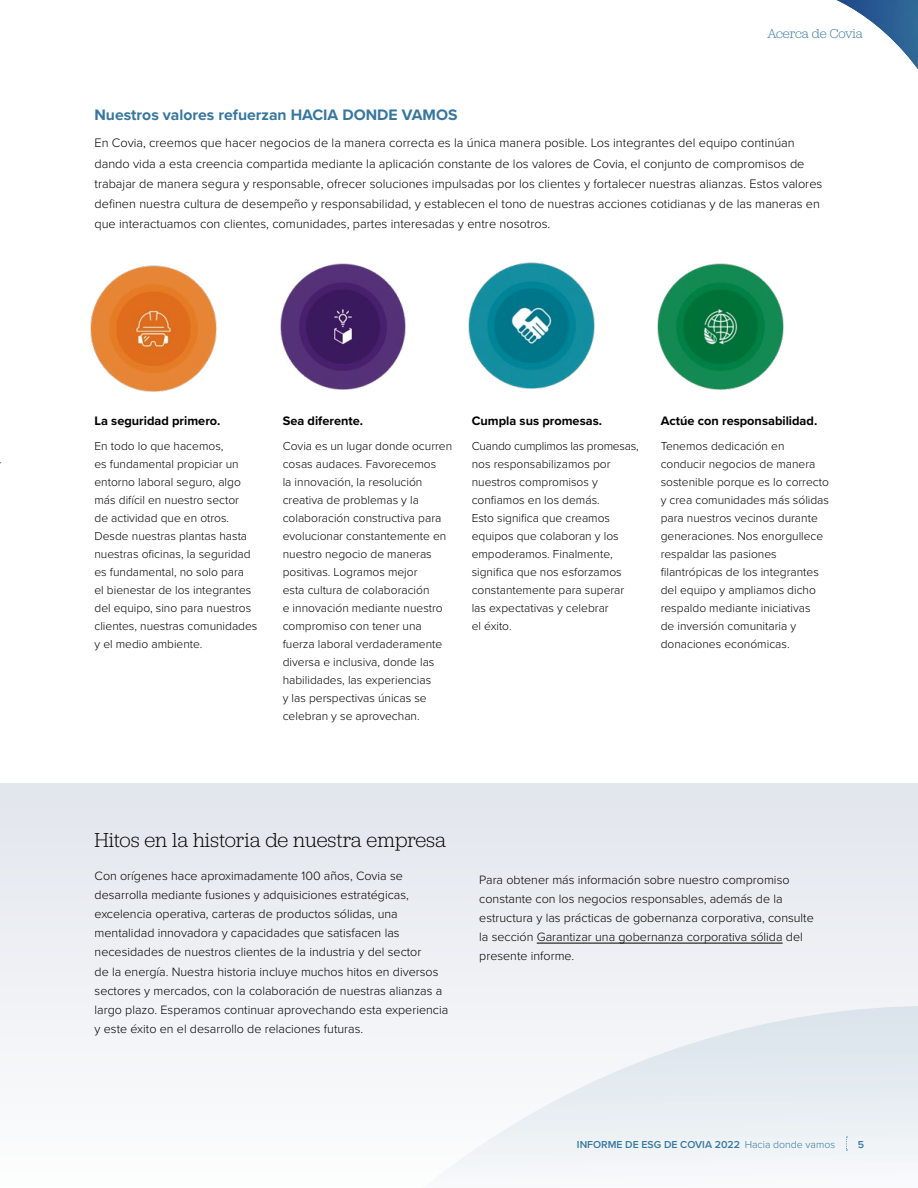
<style>
.page{position:relative;width:918px;height:1188px;background:#fff}
.page>*{position:absolute;margin:0;border:0;box-sizing:border-box;transform-origin:0 0}
.Sidebar_heading{font:300 21px "Jubilat";color:#000}
.Subhead{font:700 15.75px "Proxima Nova";color:#37779f}
.Top_Page_Header{font:300 13.5px "Jubilat";letter-spacing:-.005em;color:#37779f}
.Body_Copy{font:300 12.75px/20.2px "Proxima Nova";color:#000}
.Body_Copy-2{font:700 12.75px "Proxima Nova";color:#000}
.Sidebar_Body_Copy{font:300 12.6px/19.2px "Proxima Nova";color:#000}
.Body_Copy-3{font:300 12px/18px "Proxima Nova";color:#000}
.t1{font:600 10.5px "Proxima Nova";color:#37779f}
.s1{font-weight:300}
</style>
<div class="page">
<div style="left:0;top:783px;width:918px;height:405px;background:linear-gradient(to right,#f1f3f6,#e7ebf0)"></div>
<svg style="left:411px;top:1006px;width:507px;height:182px;fill:#f1f3f6"></svg>
<div style="left:789px;top:0;width:129px;height:90px;background:#4f759c;opacity:.2"></div>
<img style="left:657px;top:263px;width:127px;height:127px">
<img style="left:468px;top:262px;width:127px;height:127px">
<img style="left:280px;top:263px;width:126px;height:127px">
<img style="left:90px;top:265px;width:127px;height:127px">
<hr style="left:537px;top:943px;width:246px;height:1px;background:#000">
<svg style="left:846px;top:1137px;width:1px;height:14px"></svg>
<p class="Top_Page_Header" style="left:767px;top:25px;width:97px">Acerca de Covia</p>
<p class="Subhead" style="left:94px;top:103px;width:365px">Nuestros valores refuerzan HACIA DONDE VAMOS</p>
<p class="Body_Copy" style="left:94px;top:132px;width:729px">En Covia, creemos que hacer negocios de la manera correcta es la única manera posible. Los integrantes del equipo continúan dando vida a esta creencia compartida mediante la aplicación constante de los valores de Covia, el conjunto de compromisos de trabajar de manera segura y responsable, ofrecer soluciones impulsadas por los clientes y fortalecer nuestras alianzas. Estos valores definen nuestra cultura de desempeño y responsabilidad, y establecen el tono de nuestras acciones cotidianas y de las maneras en que interactuamos con clientes, comunidades, partes interesadas y entre nosotros.</p>
<p class="Body_Copy-2" style="left:94px;top:411px;width:127px">La seguridad primero.</p>
<p class="Body_Copy-3" style="left:94px;top:436px;width:164px">En todo lo que hacemos,<br>es fundamental propiciar un entorno laboral seguro, algo más difícil en nuestro sector<br>de actividad que en otros.<br>Desde nuestras plantas hasta nuestras oficinas, la seguridad es fundamental, no solo para<br>el bienestar de los integrantes del equipo, sino para nuestros clientes, nuestras comunidades y el medio ambiente.</p>
<p class="Body_Copy-2" style="left:283px;top:411px;width:82px">Sea diferente.</p>
<p class="Body_Copy-3" style="left:283px;top:436px;width:171px">Covia es un lugar donde ocurren cosas audaces. Favorecemos<br>la innovación, la resolución creativa de problemas y la colaboración constructiva para evolucionar constantemente en nuestro negocio de maneras positivas. Logramos mejor<br>esta cultura de colaboración<br>e innovación mediante nuestro compromiso con tener una fuerza laboral verdaderamente diversa e inclusiva, donde las habilidades, las experiencias<br>y las perspectivas únicas se celebran y se aprovechan.</p>
<p class="Body_Copy-2" style="left:472px;top:411px;width:132px">Cumpla sus promesas.</p>
<p class="Body_Copy-3" style="left:472px;top:436px;width:169px">Cuando cumplimos las promesas, nos responsabilizamos por nuestros compromisos y confiamos en los demás.<br>Esto significa que creamos equipos que colaboran y los empoderamos. Finalmente, significa que nos esforzamos constantemente para superar las expectativas y celebrar<br>el éxito.</p>
<p class="Body_Copy-2" style="left:661px;top:411px;width:158px">Actúe con responsabilidad.</p>
<p class="Body_Copy-3" style="left:661px;top:436px;width:170px">Tenemos dedicación en conducir negocios de manera sostenible porque es lo correcto y crea comunidades más sólidas para nuestros vecinos durante generaciones. Nos enorgullece respaldar las pasiones filantrópicas de los integrantes del equipo y ampliamos dicho respaldo mediante iniciativas<br>de inversión comunitaria y donaciones económicas.</p>
<p class="Sidebar_heading" style="left:94px;top:827px;width:353px">Hitos en la historia de nuestra empresa</p>
<p class="Sidebar_Body_Copy" style="left:95px;top:865px;width:355px">Con orígenes hace aproximadamente 100 años, Covia se desarrolla mediante fusiones y adquisiciones estratégicas, excelencia operativa, carteras de productos sólidas, una mentalidad innovadora y capacidades que satisfacen las necesidades de nuestros clientes de la industria y del sector<br>de la energía. Nuestra historia incluye muchos hitos en diversos sectores y mercados, con la colaboración de nuestras alianzas a largo plazo. Esperamos continuar aprovechando esta experiencia y este éxito en el desarrollo de relaciones futuras.</p>
<p class="Sidebar_Body_Copy" style="left:479px;top:869px;width:336px">Para obtener más información sobre nuestro compromiso constante con los negocios responsables, además de la estructura y las prácticas de gobernanza corporativa, consulte la sección Garantizar una gobernanza corporativa sólida del presente informe.</p>
<p class="t1" style="left:577px;top:1136px;width:260px">INFORME DE ESG DE COVIA 2022 <span class="s1">Hacia donde vamos</span></p>
<p class="t1" style="left:858px;top:1136px;width:8px">5</p>
</div>
